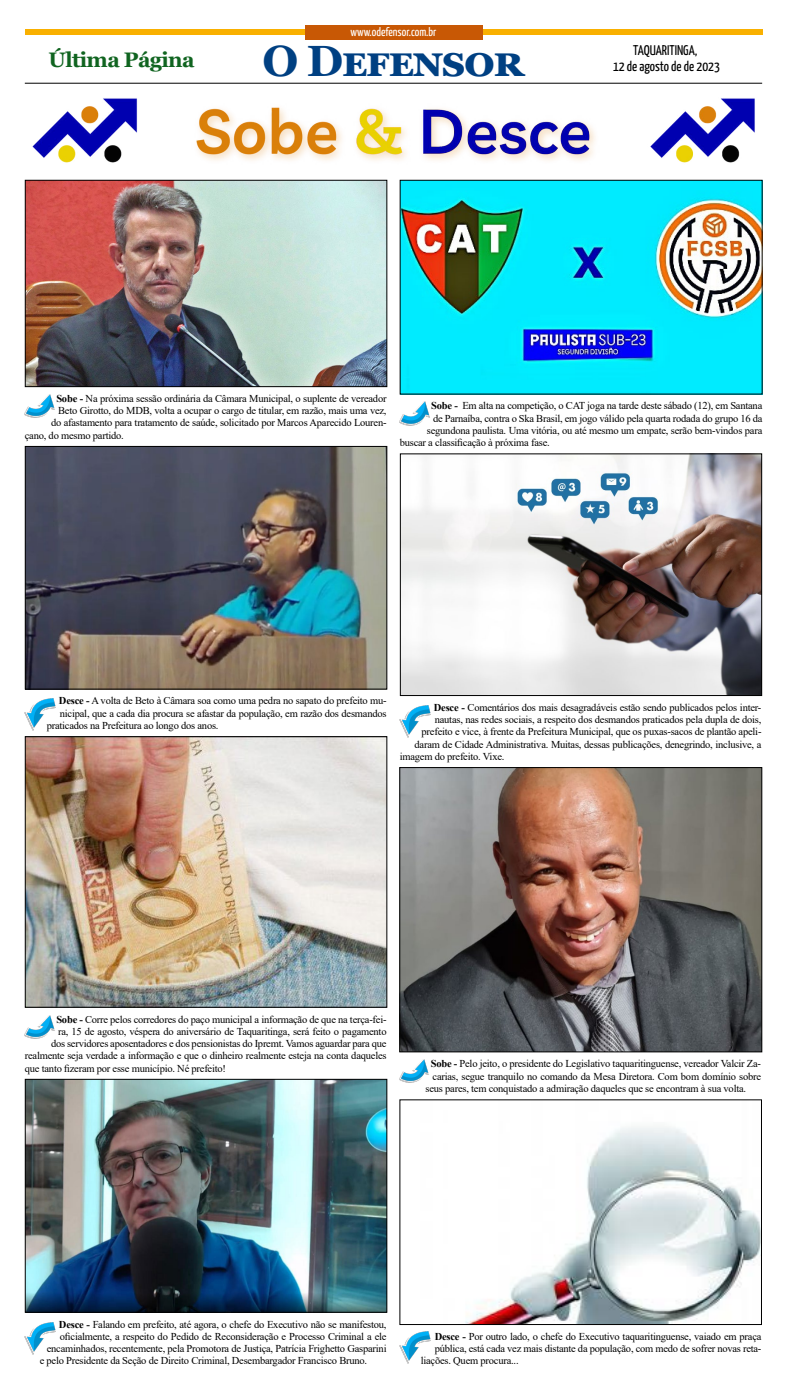
<style>
.page{position:relative;width:787px;height:1389px;background:#fff}
.page>*{position:absolute;margin:0;border:0;box-sizing:border-box;transform-origin:0 0}
.t1{font:700 43.75px "Georgia";letter-spacing:-.03em;color:#004082}
.t2{font:700 21px "Georgia";letter-spacing:-.03em;color:#106420}
.t3{font:200 14px/16.8px "Yanone Kaffeesatz";color:#000;text-align:center}
.t4{font:200 12.25px "Yanone Kaffeesatz";color:#fff}
.t5{font:10.5px "Times New Roman";letter-spacing:-.02em;color:#000}
.s1{font-weight:700}
</style>
<div class="page">
<div style="left:25px;top:29px;width:736px;height:6px;background:#f9b000"></div>
<div style="left:304px;top:25px;width:178px;height:15px;background:#c85805"></div>
<hr style="left:25px;top:83px;width:736px;height:1px;background:#000">
<img style="left:32px;top:98px;width:723px;height:65px">
<img style="left:399px;top:1331px;width:31px;height:33px">
<img style="left:25px;top:1322px;width:30px;height:32px">
<img style="left:400px;top:705px;width:30px;height:32px">
<img style="left:25px;top:698px;width:30px;height:33px">
<img style="left:25px;top:395px;width:30px;height:23px">
<img style="left:400px;top:402px;width:30px;height:24px">
<img style="left:25px;top:1015px;width:30px;height:24px">
<img style="left:399px;top:1060px;width:30px;height:23px">
<img style="left:27px;top:448px;width:358px;height:240px">
<div style="left:25px;top:446px;width:362px;height:244px;border:1px solid #000"></div>
<img style="left:27px;top:738px;width:358px;height:268px">
<div style="left:25px;top:736px;width:362px;height:272px;border:1px solid #000"></div>
<img style="left:27px;top:1081px;width:358px;height:230px">
<div style="left:25px;top:1079px;width:362px;height:234px;border:1px solid #000"></div>
<img style="left:402px;top:455px;width:357px;height:239px">
<div style="left:400px;top:453px;width:361px;height:243px;border:1px solid #000"></div>
<img style="left:401px;top:769px;width:359px;height:281px">
<div style="left:399px;top:767px;width:363px;height:285px;border:1px solid #000"></div>
<img style="left:401px;top:182px;width:359px;height:211px">
<img style="left:465px;top:1127px;width:294px;height:196px">
<div style="left:399px;top:1099px;width:362px;height:226px;border:1px solid #000"></div>
<img style="left:27px;top:182px;width:358px;height:203px">
<div style="left:25px;top:180px;width:362px;height:207px;border:1px solid #000"></div>
<p class="t4" style="left:350px;top:23px;width:87px">www.odefensor.com.br</p>
<h2 class="t2" style="left:49px;top:46px;width:147px">Última Página</h2>
<h1 class="t1" style="left:262px;top:33px;width:263px">O Defensor</h1>
<h3 class="t3" style="left:612px;top:40px;width:108px">TAQUARITINGA,<br>12 de agosto de de 2023</h3>
<p class="t5" style="left:56px;top:391px;width:331px"><span class="s1">Sobe -</span> Na próxima sessão ordinária da Câmara Municipal, o suplente de vereador</p>
<p class="t5" style="left:58px;top:403px;width:330px">Beto Girotto, do MDB, volta a ocupar o cargo de titular, em razão, mais uma vez,</p>
<p class="t5" style="left:51px;top:415px;width:337px">do afastamento para tratamento de saúde, solicitado por Marcos Aparecido Louren-</p>
<p class="t5" style="left:25px;top:428px;width:100px">çano, do mesmo partido.</p>
<p class="t5" style="left:431px;top:398px;width:332px"><span class="s1">Sobe -</span> Em alta na competição, o CAT joga na tarde deste sábado (12), em Santana</p>
<p class="t5" style="left:433px;top:411px;width:331px">de Parnaíba, contra o Ska Brasil, em jogo válido pela quarta rodada do grupo 16 da</p>
<p class="t5" style="left:426px;top:423px;width:337px">segundona paulista. Uma vitória, ou até mesmo um empate, serão bem-vindos para</p>
<p class="t5" style="left:399px;top:435px;width:151px">buscar a classificação à próxima fase.</p>
<p class="t5" style="left:59px;top:693px;width:329px"><span class="s1">Desce -</span> A volta de Beto à Câmara soa como uma pedra no sapato do prefeito mu-</p>
<p class="t5" style="left:60px;top:706px;width:328px">nicipal, que a cada dia procura se afastar da população, em razão dos desmandos</p>
<p class="t5" style="left:47px;top:718px;width:173px">praticados na Prefeitura ao longo dos anos.</p>
<p class="t5" style="left:433px;top:700px;width:329px"><span class="s1">Desce -</span> Comentários dos mais desagradáveis estão sendo publicados pelos inter-</p>
<p class="t5" style="left:434px;top:712px;width:328px">nautas, nas redes sociais, a respeito dos desmandos praticados pela dupla de dois,</p>
<p class="t5" style="left:421px;top:724px;width:341px">prefeito e vice, à frente da Prefeitura Municipal, que os puxas-sacos de plantão apeli-</p>
<p class="t5" style="left:414px;top:737px;width:348px">daram de Cidade Administrativa. Muitas, dessas publicações, denegrindo, inclusive, a</p>
<p class="t5" style="left:399px;top:749px;width:106px">imagem do prefeito. Vixe.</p>
<p class="t5" style="left:56px;top:1012px;width:331px"><span class="s1">Sobe -</span> Corre pelos corredores do paço municipal a informação de que na terça-fei-</p>
<p class="t5" style="left:58px;top:1024px;width:330px">ra, 15 de agosto, véspera do aniversário de Taquaritinga, será feito o pagamento</p>
<p class="t5" style="left:51px;top:1036px;width:337px">dos servidores aposentadores e dos pensionistas do Ipremt. Vamos aguardar para que</p>
<p class="t5" style="left:25px;top:1048px;width:363px">realmente seja verdade a informação e que o dinheiro realmente esteja na conta daqueles</p>
<p class="t5" style="left:25px;top:1061px;width:203px">que tanto fizeram por esse município. Né prefeito!</p>
<p class="t5" style="left:430px;top:1057px;width:331px"><span class="s1">Sobe -</span> Pelo jeito, o presidente do Legislativo taquaritinguense, vereador Valcir Za-</p>
<p class="t5" style="left:432px;top:1069px;width:330px">carias, segue tranquilo no comando da Mesa Diretora. Com bom domínio sobre</p>
<p class="t5" style="left:425px;top:1081px;width:322px">seus pares, tem conquistado a admiração daqueles que se encontram à sua volta.</p>
<p class="t5" style="left:59px;top:1317px;width:329px"><span class="s1">Desce -</span> Falando em prefeito, até agora, o chefe do Executivo não se manifestou,</p>
<p class="t5" style="left:60px;top:1329px;width:328px">oficialmente, a respeito do Pedido de Reconsideração e Processo Criminal a ele</p>
<p class="t5" style="left:47px;top:1341px;width:341px">encaminhados, recentemente, pela Promotora de Justiça, Patrícia Frighetto Gasparini</p>
<p class="t5" style="left:40px;top:1353px;width:329px">e pelo Presidente da Seção de Direito Criminal, Desembargador Francisco Bruno.</p>
<p class="t5" style="left:434px;top:1329px;width:328px"><span class="s1">Desce -</span> Por outro lado, o chefe do Executivo taquaritinguense, vaiado em praça</p>
<p class="t5" style="left:434px;top:1341px;width:328px">pública, está cada vez mais distante da população, com medo de sofrer novas reta-</p>
<p class="t5" style="left:420px;top:1353px;width:99px">liações. Quem procura...</p>
</div>
